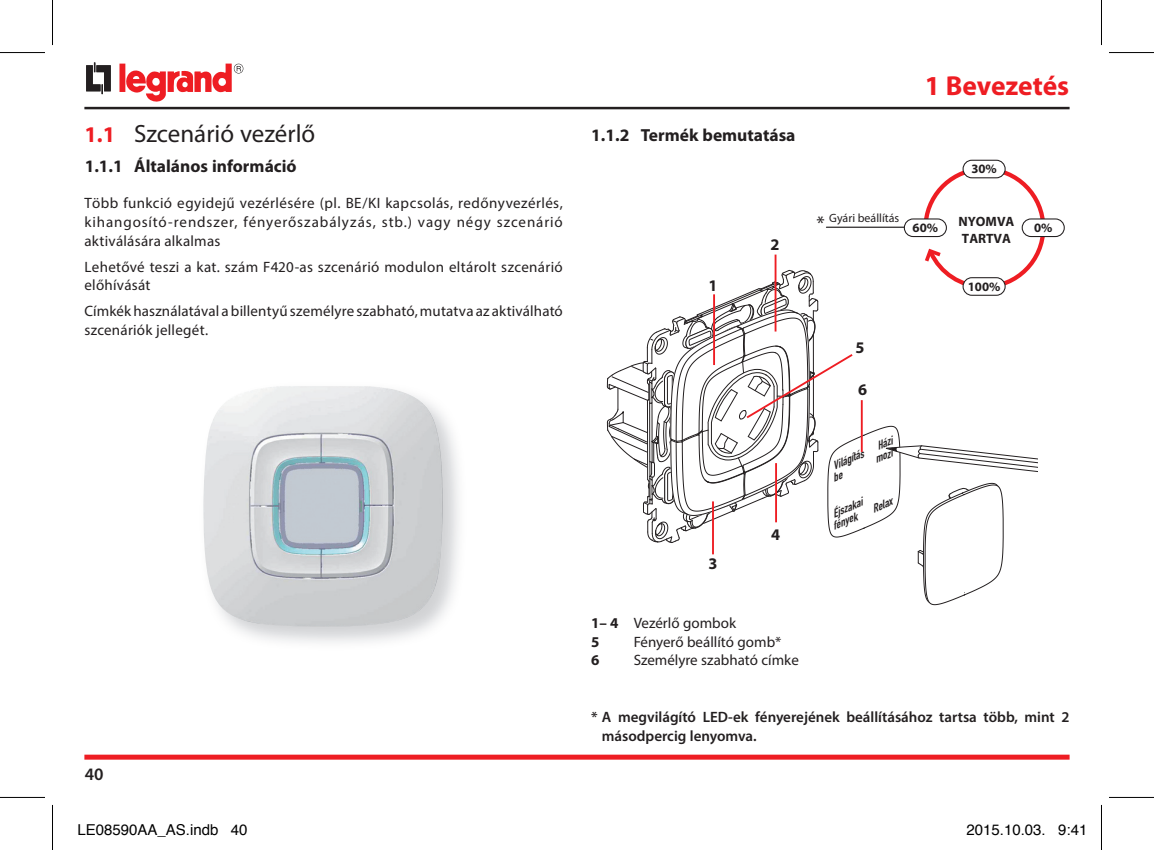
<style>
.page{position:relative;width:1154px;height:850px;background:#fff}
.page>*{position:absolute;margin:0;border:0;box-sizing:border-box;transform-origin:0 0}
.t1{font:700 27.5px "Myriad Pro";letter-spacing:-.005em;color:#ee1d23}
.t2{font:25px "Myriad Pro";color:#231f20}
.t3{font:20px "Myriad Pro";color:#231f20}
.t4{font:700 17.5px "Myriad Pro";color:#231f20}
.t5{font:600 17.5px "Myriad Pro";color:#231f20}
.t6{font:700 16.25px "Myriad Pro";color:#231f20}
.t7{font:15px/18.8px "Myriad Pro";letter-spacing:.015em;color:#231f20}
.t8{font:600 15px/18.8px "Myriad Pro";color:#231f20}
.t9{font:15px "Helvetica";color:#000}
.t10{font:700 15px "Myriad Pro";color:#231f20}
.t11{font:700 13.5px/16.2px "Myriad Pro";color:#231f20}
.t12{font:700 12.75px "Myriad Pro";color:#231f20}
.t13{font:12px "Myriad Pro";color:#231f20}
.t14{font:italic 11.5px/11.5px "DIN Engschrift";color:#231f20;scale:1.09 1}
.s1{font-weight:700;font-size:22.5px;color:#ee1d23}
.s2{font-weight:700}
</style>
<div class="page">
<div style="left:1022px;top:218px;width:43px;height:19px;border:1px solid #231f20;border-radius:9px"></div>
<div style="left:962px;top:160px;width:44px;height:18px;border:1px solid #231f20;border-radius:9px"></div>
<img style="left:203px;top:386px;width:240px;height:240px">
<svg style="left:607px;top:165px;width:440px;height:441px"></svg>
<div style="left:855px;top:341px;width:9px;height:12px;background:#fff"></div>
<div style="left:858px;top:383px;width:9px;height:12px;background:#fff"></div>
<hr style="left:775px;top:463px;width:2px;height:59px;background:#ee1d23">
<hr style="left:712px;top:501px;width:2px;height:53px;background:#ee1d23">
<hr style="left:84px;top:107px;width:985px;height:2px;background:#231f20">
<div style="left:84px;top:754px;width:985px;height:5px;background:#ee1d23"></div>
<div style="left:119px;top:64px;width:6px;height:28px;background:#ee1d23"></div>
<svg style="left:86px;top:62px;width:25px;height:32px"></svg>
<svg style="left:125px;top:64px;width:116px;height:38px"></svg>
<hr style="left:0;top:52px;width:45px;height:1px;background:#000">
<hr style="left:1109px;top:52px;width:45px;height:1px;background:#000">
<hr style="left:0;top:796px;width:45px;height:1px;background:#000">
<hr style="left:1109px;top:796px;width:45px;height:1px;background:#000">
<hr style="left:52px;top:0;width:1px;height:45px;background:#000">
<hr style="left:52px;top:804px;width:1px;height:45px;background:#000">
<hr style="left:1101px;top:0;width:1px;height:45px;background:#000">
<hr style="left:1101px;top:804px;width:1px;height:45px;background:#000">
<h2 class="t2" style="left:84px;top:118px;width:232px"><span class="s1">1.1</span> Szcenárió vezérlő</h2>
<p class="t4" style="left:85px;top:154px;width:214px">1.1.1 Általános információ</p>
<p class="t7" style="left:84px;top:193px;width:480px;text-align:justify">Több funkció egyidejű vezérlésére (pl. BE/KI kapcsolás, redőnyvezérlés, kihangosító-rendszer, fényerőszabályzás, stb.) vagy négy szcenárió aktiválására alkalmas</p>
<p class="t7" style="left:84px;top:257px;width:480px">Lehetővé teszi a kat. szám F420-as szcenárió modulon eltárolt szcenárió előhívását</p>
<p class="t7" style="left:84px;top:301px;width:480px">Címkék használatával a billentyű személyre szabható, mutatva az aktiválható szcenáriók jellegét.</p>
<p class="t5" style="left:85px;top:762px;width:20px">40</p>
<p class="t4" style="left:591px;top:124px;width:206px">1.1.2 Termék bemutatása</p>
<p class="t6" style="left:708px;top:275px;width:11px">1</p>
<p class="t6" style="left:770px;top:234px;width:11px">2</p>
<h1 class="t1" style="left:925px;top:68px;width:146px">1 Bevezetés</h1>
<p class="t12" style="left:971px;top:161px;width:27px">30%</p>
<p class="t13" style="left:829px;top:210px;width:72px">Gyári beállítás</p>
<h3 class="t3" style="left:816px;top:210px;width:10px">*</h3>
<p class="t12" style="left:912px;top:219px;width:27px">60%</p>
<p class="t11" style="left:958px;top:213px;width:57px">NYOMVA<br>TARTVA</p>
<p class="t12" style="left:968px;top:278px;width:34px">100%</p>
<p class="t12" style="left:1034px;top:219px;width:20px">0%</p>
<p class="t6" style="left:708px;top:552px;width:11px">3</p>
<p class="t6" style="left:771px;top:523px;width:11px">4</p>
<p class="t7" style="left:591px;top:612px;width:146px"><span class="s2">1– 4</span> Vezérlő gombok<br><span class="s2">5</span></p>
<p class="t7" style="left:634px;top:631px;width:149px">Fényerő beállító gomb*</p>
<p class="t10" style="left:591px;top:650px;width:10px">6</p>
<p class="t7" style="left:634px;top:650px;width:167px">Személyre szabható címke</p>
<p class="t6" style="left:855px;top:337px;width:11px">5</p>
<p class="t6" style="left:858px;top:379px;width:11px">6</p>
<p class="t14" style="left:826px;top:462px;width:36px;text-indent:5px;rotate:-23deg">Világítás be</p>
<p class="t14" style="left:826px;top:510px;width:35px;text-indent:5px;rotate:-23deg">Éjszakai fények</p>
<p class="t14" style="left:868px;top:443px;width:23px;text-indent:7px;rotate:-23deg">Házi mozi</p>
<p class="t14" style="left:870px;top:503px;width:21px;rotate:-23deg">Relax</p>
<p class="t8" style="left:602px;top:706px;width:469px;text-indent:-11px">* A megvilágító LED-ek fényerejének beállításához tartsa több, mint 2 másodpercig lenyomva.</p>
<p class="t9" style="left:78px;top:817px;width:172px">LE08590AA_AS.indb 40</p>
<p class="t9" style="left:966px;top:817px;width:122px">2015.10.03. 9:41</p>
</div>
